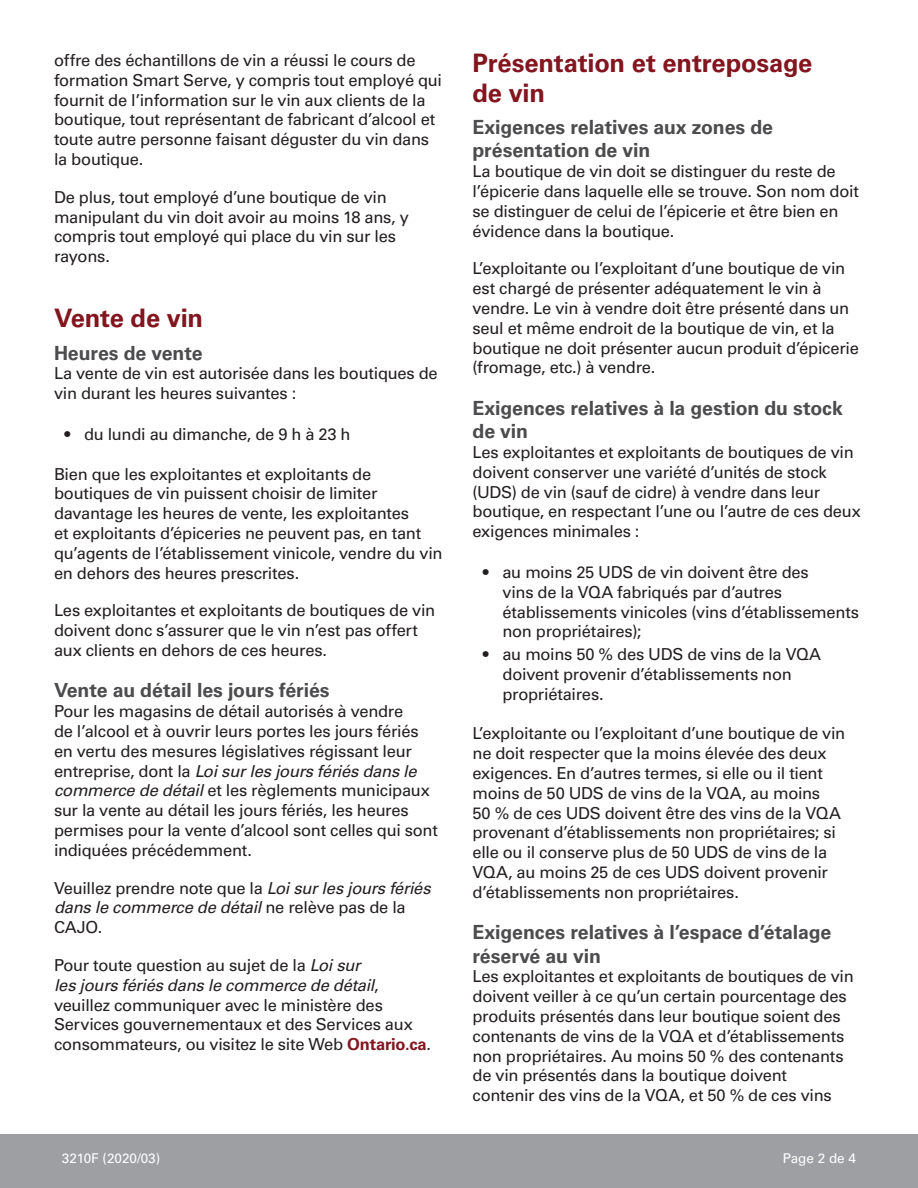
<style>
.page{position:relative;width:918px;height:1188px;background:#fff}
.page>*{position:absolute;margin:0;border:0;box-sizing:border-box;transform-origin:0 0}
.t1{font:700 25.5px/29.1px "Univers LT Std";letter-spacing:-.005em;color:#83151f}
.t2{font:700 19.5px/23.4px "Univers LT Std";letter-spacing:-.005em;color:#4c4c4e}
.bodytext{font:16.5px/19.8px "Univers LT Std";letter-spacing:-.015em;color:#231f20}
.t3{font:13.5px "Univers LT Std";color:#fff}
.s1{font-style:italic}
.s2{font-weight:700;color:#83151f}
</style>
<div class="page">
<div style="left:0;top:1134px;width:918px;height:54px;background:#9d9fa2"></div>
<p class="bodytext" style="left:54px;top:50px;width:390px">offre des échantillons de vin a réussi le cours de formation Smart Serve, y compris tout employé qui fournit de l’information sur le vin aux clients de la boutique, tout représentant de fabricant d’alcool et toute autre personne faisant déguster du vin dans la boutique.</p>
<p class="bodytext" style="left:54px;top:187px;width:356px">De plus, tout employé d’une boutique de vin manipulant du vin doit avoir au moins 18 ans, y compris tout employé qui place du vin sur les rayons.</p>
<h2 class="t1" style="left:54px;top:304px;width:151px">Vente de vin</h2>
<h3 class="t2" style="left:54px;top:341px;width:150px">Heures de vente</h3>
<p class="bodytext" style="left:54px;top:364px;width:385px">La vente de vin est autorisée dans les boutiques de vin durant les heures suivantes :</p>
<p class="bodytext" style="left:64px;top:424px;width:288px">• du lundi au dimanche, de 9 h à 23 h</p>
<p class="bodytext" style="left:54px;top:464px;width:390px">Bien que les exploitantes et exploitants de boutiques de vin puissent choisir de limiter davantage les heures de vente, les exploitantes<br>et exploitants d’épiceries ne peuvent pas, en tant qu’agents de l’établissement vinicole, vendre du vin en dehors des heures prescrites.</p>
<p class="bodytext" style="left:54px;top:601px;width:383px">Les exploitantes et exploitants de boutiques de vin doivent donc s’assurer que le vin n’est pas offert aux clients en dehors de ces heures.</p>
<h3 class="t2" style="left:54px;top:679px;width:277px">Vente au détail les jours fériés</h3>
<p class="bodytext" style="left:54px;top:702px;width:386px">Pour les magasins de détail autorisés à vendre<br>de l’alcool et à ouvrir leurs portes les jours fériés en vertu des mesures législatives régissant leur entreprise, dont la <span class="s1">Loi sur les jours fériés dans le commerce de détail</span> et les règlements municipaux sur la vente au détail les jours fériés, les heures permises pour la vente d’alcool sont celles qui sont indiquées précédemment.</p>
<p class="bodytext" style="left:54px;top:878px;width:378px">Veuillez prendre note que la <span class="s1">Loi sur les jours fériés dans le commerce de détail</span> ne relève pas de la<br>CAJO.</p>
<p class="bodytext" style="left:54px;top:955px;width:379px">Pour toute question au sujet de la <span class="s1">Loi sur<br>les jours fériés dans le commerce de détail</span>, veuillez communiquer avec le ministère des Services gouvernementaux et des Services aux consommateurs, ou visitez le site Web <span class="s2">Ontario.ca</span>.</p>
<h2 class="t1" style="left:472px;top:49px;width:341px">Présentation et entreposage de vin</h2>
<h3 class="t2" style="left:472px;top:116px;width:302px">Exigences relatives aux zones de présentation de vin</h3>
<p class="bodytext" style="left:472px;top:162px;width:388px">La boutique de vin doit se distinguer du reste de l’épicerie dans laquelle elle se trouve. Son nom doit se distinguer de celui de l’épicerie et être bien en évidence dans la boutique.</p>
<p class="bodytext" style="left:472px;top:259px;width:388px">L’exploitante ou l’exploitant d’une boutique de vin est chargé de présenter adéquatement le vin à vendre. Le vin à vendre doit être présenté dans un seul et même endroit de la boutique de vin, et la boutique ne doit présenter aucun produit d’épicerie (fromage, etc.) à vendre.</p>
<h3 class="t2" style="left:472px;top:396px;width:372px">Exigences relatives à la gestion du stock de vin</h3>
<p class="bodytext" style="left:472px;top:442px;width:390px">Les exploitantes et exploitants de boutiques de vin doivent conserver une variété d’unités de stock (UDS) de vin (sauf de cidre) à vendre dans leur boutique, en respectant l’une ou l’autre de ces deux exigences minimales :</p>
<p class="bodytext" style="left:503px;top:562px;width:358px;text-indent:-20px">• au moins 25 UDS de vin doivent être des<br>vins de la VQA fabriqués par d’autres établissements vinicoles (vins d’établissements non propriétaires);</p>
<p class="bodytext" style="left:503px;top:645px;width:320px;text-indent:-20px">• au moins 50 % des UDS de vins de la VQA doivent provenir d’établissements non propriétaires.</p>
<p class="bodytext" style="left:473px;top:724px;width:374px">L’exploitante ou l’exploitant d’une boutique de vin ne doit respecter que la moins élevée des deux exigences. En d’autres termes, si elle ou il tient moins de 50 UDS de vins de la VQA, au moins<br>50 % de ces UDS doivent être des vins de la VQA provenant d’établissements non propriétaires; si elle ou il conserve plus de 50 UDS de vins de la VQA, au moins 25 de ces UDS doivent provenir d’établissements non propriétaires.</p>
<h3 class="t2" style="left:472px;top:921px;width:360px">Exigences relatives à l’espace d’étalage réservé au vin</h3>
<p class="bodytext" style="left:472px;top:967px;width:383px">Les exploitantes et exploitants de boutiques de vin doivent veiller à ce qu’un certain pourcentage des produits présentés dans leur boutique soient des contenants de vins de la VQA et d’établissements non propriétaires. Au moins 50 % des contenants de vin présentés dans la boutique doivent<br>contenir des vins de la VQA, et 50 % de ces vins</p>
<p class="t3" style="left:62px;top:1150px;width:100px">3210F (2020/03)</p>
<p class="t3" style="left:783px;top:1150px;width:75px">Page 2 de 4</p>
</div>
